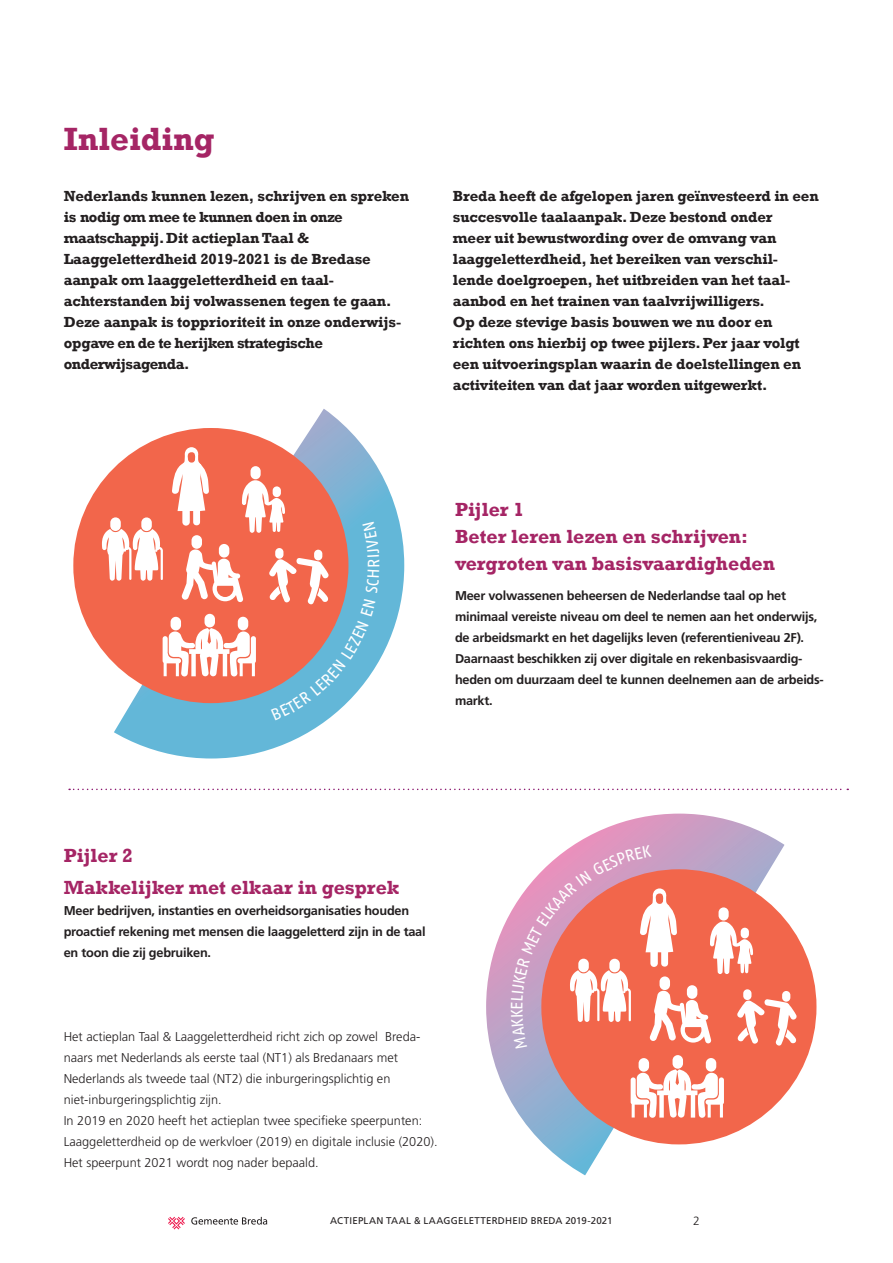
<style>
.page{position:relative;width:893px;height:1263px;background:#fff}
.page>*{position:absolute;margin:0;border:0;box-sizing:border-box;transform-origin:0 0}
.t1{font:700 33px "Rockwell";color:#a52565}
.t2{font:700 19.5px/27px "Rockwell";color:#a52565}
.t3{font:700 15px/21px "Rockwell";letter-spacing:-.01em;color:#231f20}
.t4{font:700 12.75px/21px "Frutiger LT Std";letter-spacing:-.02em;color:#231f20}
.t5{font:300 12.75px/21px "Frutiger LT Std";color:#231f20}
.t6{font:300 12px "Frutiger LT Std";color:#231f20}
.t7{font:9.75px "Frutiger LT Std";letter-spacing:.02em;color:#231f20}
</style>
<div class="page">
<svg style="left:69px;top:789px;width:779px;height:1px"></svg>
<svg style="left:168px;top:1217px;width:17px;height:12px"></svg>
<svg style="left:191px;top:1217px;width:76px;height:7px"></svg>
<svg style="left:155px;top:416px;width:249px;height:342px"></svg>
<svg style="left:73px;top:409px;width:260px;height:341px"></svg>
<div style="left:73px;top:428px;width:275px;height:275px;background:#f2664b;border-radius:50%"></div>
<div style="left:185px;top:447px;width:13px;height:13px;background:#fff;border-radius:50%"></div>
<svg style="left:486px;top:912px;width:85px;height:255px"></svg>
<svg style="left:571px;top:813px;width:246px;height:363px"></svg>
<div style="left:541px;top:869px;width:275px;height:275px;background:#f2664b;border-radius:50%"></div>
<svg style="left:631px;top:1069px;width:93px;height:49px"></svg>
<div style="left:706px;top:1058px;width:10px;height:13px;background:#fff;border-radius:5px"></div>
<div style="left:672px;top:1055px;width:11px;height:14px;background:#fff;border-radius:5px"></div>
<div style="left:639px;top:1058px;width:10px;height:14px;background:#fff;border-radius:5px"></div>
<svg style="left:102px;top:451px;width:277px;height:270px"></svg>
<svg style="left:511px;top:845px;width:287px;height:203px"></svg>
<h1 class="t1" style="left:64px;top:119px;width:152px">Inleiding</h1>
<p class="t3" style="left:64px;top:185px;width:347px">Nederlands kunnen lezen, schrijven en spreken is nodig om mee te kunnen doen in onze maatschappij. Dit actieplan Taal &amp; Laaggeletterdheid 2019-2021 is de Bredase aanpak om laaggeletterdheid en taal&shy;achterstanden bij volwassenen tegen te gaan.<br>Deze aanpak is topprioriteit in onze onderwijs&shy;opgave en de te herijken strategische onderwijsagenda.</p>
<p class="t3" style="left:453px;top:185px;width:367px">Breda heeft de afgelopen jaren geïnvesteerd in een succesvolle taalaanpak. Deze bestond onder<br>meer uit bewustwording over de omvang van laaggeletterdheid, het bereiken van verschil&shy;lende doelgroepen, het uitbreiden van het taal&shy;aanbod en het trainen van taalvrijwilligers.<br>Op deze stevige basis bouwen we nu door en richten ons hierbij op twee pijlers. Per jaar volgt een uitvoeringsplan waarin de doelstellingen en activiteiten van dat jaar worden uitgewerkt.</p>
<h2 class="t2" style="left:455px;top:496px;width:321px">Pijler 1<br>Beter leren lezen en schrijven: vergroten van basisvaardigheden</h2>
<p class="t4" style="left:455px;top:585px;width:370px">Meer volwassenen beheersen de Nederlandse taal op het minimaal vereiste niveau om deel te nemen aan het onderwijs, de arbeidsmarkt en het dagelijks leven (referentieniveau 2F).<br>Daarnaast beschikken zij over digitale en rekenbasisvaardig&shy;heden om duurzaam deel te kunnen deelnemen aan de arbeids&shy;markt.</p>
<h2 class="t2" style="left:64px;top:839px;width:337px;line-height:32.5px">Pijler 2<br>Makkelijker met elkaar in gesprek</h2>
<p class="t4" style="left:64px;top:900px;width:363px">Meer bedrijven, instanties en overheidsorganisaties houden proactief rekening met mensen die laaggeletterd zijn in de taal en toon die zij gebruiken.</p>
<p class="t5" style="left:64px;top:1026px;width:375px">Het actieplan Taal &amp; Laaggeletterdheid richt zich op zowel Breda&shy;naars met Nederlands als eerste taal (NT1) als Bredanaars met Nederlands als tweede taal (NT2) die inburgeringsplichtig en niet-inburgeringsplichtig zijn.<br>In 2019 en 2020 heeft het actieplan twee specifieke speerpunten:<br>Laaggeletterdheid op de werkvloer (2019) en digitale inclusie (2020).<br>Het speerpunt 2021 wordt nog nader bepaald.</p>
<p class="t7" style="left:330px;top:1215px;width:284px">ACTIEPLAN TAAL &amp; LAAGGELETTERDHEID BREDA 2019-2021</p>
<p class="t6" style="left:693px;top:1213px;width:8px">2</p>
</div>
